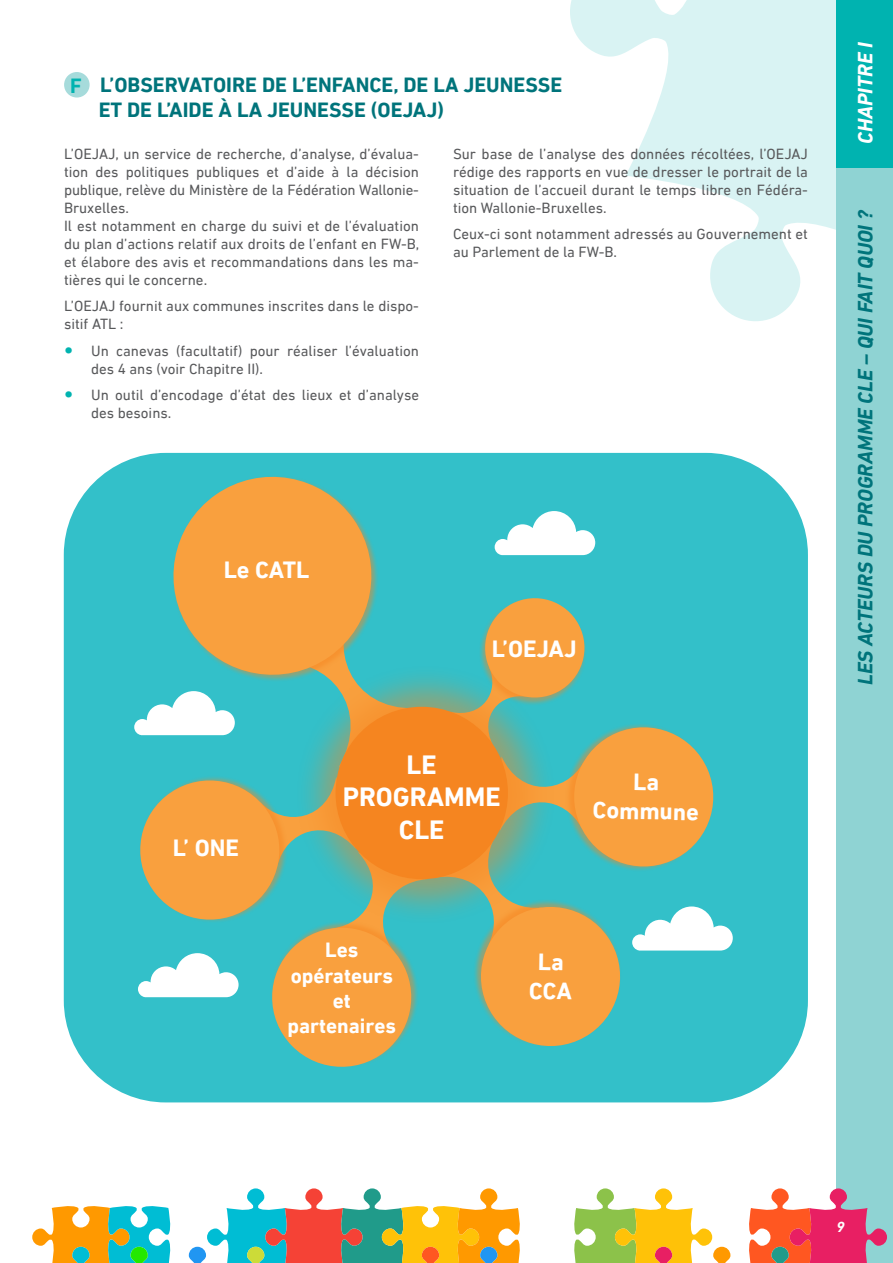
<style>
.page{position:relative;width:893px;height:1263px;background:#fff}
.page>*{position:absolute;margin:0;border:0;box-sizing:border-box;transform-origin:0 0}
.t1{font:700 27px "DIN Next LT Pro";color:#fff}
.t2{font:700 24px/28.8px "DIN Next LT Pro";color:#fff;text-align:center}
.t3{font:700 21px/25.2px "DIN Next LT Pro";color:#00747b}
.t4{font:italic 700 21px "DIN Next LT Pro";color:#00747b}
.t5{font:700 21px/25.2px "DIN Next LT Pro";color:#fff;text-align:center}
.t6{font:italic 700 21px "DIN Next LT Pro";color:#fff}
.t7{font:700 21px "DIN Next LT Pro";color:#00b3b0}
.t8{font:15px/18px "DIN Next LT Pro";color:#57585a}
.t9{font:italic 700 15px "DIN Next LT Pro";color:#fff}
.s1{font-weight:900;font-size:18px;color:#00b3b0}
</style>
<div class="page">
<div style="left:64px;top:453px;width:744px;height:649px;background:#33c0c9;border-radius:102px"></div>
<div style="left:336px;top:707px;width:172px;height:172px;background:#f58520;border-radius:50%"></div>
<svg style="left:173px;top:476px;width:204px;height:134px;fill:#f9a03e"></svg>
<svg style="left:134px;top:610px;width:294px;height:457px"></svg>
<svg style="left:495px;top:511px;width:100px;height:44px"></svg>
<svg style="left:435px;top:598px;width:298px;height:448px"></svg>
<svg style="left:570px;top:0;width:266px;height:321px"></svg>
<div style="left:836px;top:0;width:57px;height:1263px;background:#8fd3d3"></div>
<div style="left:836px;top:0;width:57px;height:168px;background:#00b3b0"></div>
<svg style="left:574px;top:1188px;width:313px;height:75px"></svg>
<svg style="left:32px;top:1188px;width:488px;height:75px"></svg>
<div style="left:64px;top:72px;width:26px;height:26px;background:#a6dbdb;border-radius:50%"></div>
<p class="t7" style="left:70px;top:73px;width:13px">F</p>
<p class="t3" style="left:99px;top:72px;width:465px">L’OBSERVATOIRE DE L’ENFANCE, DE LA JEUNESSE<br>ET DE L’AIDE À LA JEUNESSE (OEJAJ)</p>
<p class="t8" style="left:64px;top:144px;width:356px;text-align:justify">L’OEJAJ, un service de recherche, d’analyse, d’évalua&shy;tion des politiques publiques et d’aide à la décision publique, relève du Ministère de la Fédération Wallonie-Bruxelles.</p>
<p class="t8" style="left:64px;top:216px;width:357px;text-align:justify">Il est notamment en charge du suivi et de l’évaluation du plan d’actions relatif aux droits de l’enfant en FW-B, et élabore des avis et recommandations dans les ma&shy;tières qui le concerne.</p>
<p class="t8" style="left:64px;top:297px;width:356px">L’OEJAJ fournit aux communes inscrites dans le dispo&shy;sitif ATL :</p>
<p class="t8" style="left:91px;top:341px;width:329px;text-indent:-27px"><span class="s1">•</span> Un canevas (facultatif) pour réaliser l’évaluation des 4 ans (voir Chapitre II).</p>
<p class="t8" style="left:91px;top:386px;width:329px;text-indent:-27px"><span class="s1">•</span> Un outil d’encodage d’état des lieux et d’analyse des besoins.</p>
<p class="t8" style="left:453px;top:144px;width:356px;text-align:justify">Sur base de l’analyse des données récoltées, l’OEJAJ rédige des rapports en vue de dresser le portrait de la situation de l’accueil durant le temps libre en Fédéra&shy;tion Wallonie-Bruxelles.</p>
<p class="t8" style="left:453px;top:225px;width:356px">Ceux-ci sont notamment adressés au Gouvernement et au Parlement de la FW-B.</p>
<p class="t2" style="left:224px;top:555px;width:87px">Le CATL</p>
<p class="t2" style="left:492px;top:634px;width:86px">L’OEJAJ</p>
<p class="t2" style="left:173px;top:834px;width:68px">L’ ONE</p>
<p class="t1" style="left:407px;top:749px;width:32px">LE</p>
<p class="t1" style="left:343px;top:781px;width:159px">PROGRAMME</p>
<p class="t1" style="left:399px;top:814px;width:47px">CLE</p>
<p class="t2" style="left:593px;top:767px;width:108px;rotate:1deg">La<br>Commune</p>
<p class="t5" style="left:288px;top:938px;width:110px">Les opérateurs et partenaires</p>
<p class="t2" style="left:530px;top:947px;width:45px;rotate:1deg">La<br>CCA</p>
<h3 class="t6" style="left:853px;top:144px;width:103px;rotate:-90deg">CHAPITRE I</h3>
<h3 class="t4" style="left:853px;top:685px;width:477px;rotate:-90deg">LES ACTEURS DU PROGRAMME CLE – QUI FAIT QUOI ?</h3>
<p class="t9" style="left:836px;top:1218px;width:10px">9</p>
</div>
